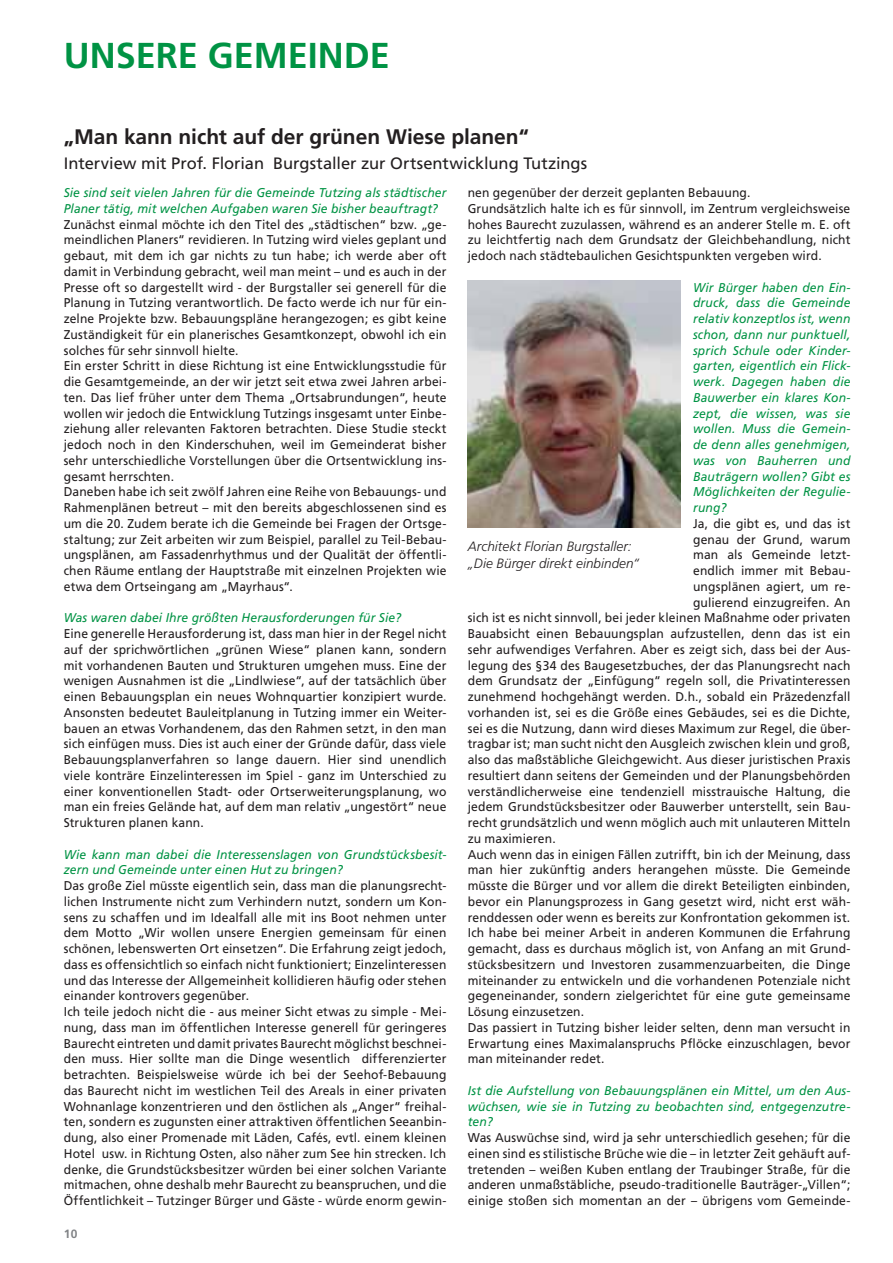
<style>
.page{position:relative;width:893px;height:1263px;background:#fff}
.page>*{position:absolute;margin:0;border:0;box-sizing:border-box;transform-origin:0 0}
.t1{font:700 36px "Frutiger";color:#009344}
.t2{font:700 21px "Frutiger";color:#231f20}
.t3{font:16.5px "Frutiger";color:#231f20}
.t4{font:italic 300 13.5px/17.1px "Frutiger";color:#231f20}
.t5{font:12.75px/15.8px "Frutiger";letter-spacing:.01em;color:#231f20;scale:.95 1}
.t6{font:italic 12.75px/15.8px "Frutiger";letter-spacing:.01em;color:#009344;scale:.95 1}
.t7{font:700 12px "Frutiger";color:#808285}
</style>
<div class="page">
<img style="left:468px;top:281px;width:212px;height:246px">
<h1 class="t1" style="left:64px;top:41px;width:328px">UNSERE GEMEINDE</h1>
<h2 class="t2" style="left:64px;top:128px;width:467px">„Man kann nicht auf der grünen Wiese planen“</h2>
<p class="t3" style="left:64px;top:157px;width:525px">Interview mit Prof. Florian Burgstaller zur Ortsentwicklung Tutzings</p>
<p class="t5" style="left:468px;top:186px;width:404px">nen gegenüber der derzeit geplanten Bebauung.<br>Grundsätzlich halte ich es für sinnvoll, im Zentrum vergleichsweise hohes Baurecht zuzulassen, während es an anderer Stelle m. E. oft zu leichtfertig nach dem Grundsatz der Gleichbehandlung, nicht jedoch nach städtebaulichen Gesichtspunkten vergeben wird.</p>
<p class="t6" style="left:693px;top:280px;width:167px;text-align:justify">Wir Bürger haben den Ein&shy;druck, dass die Gemeinde relativ konzeptlos ist, wenn schon, dann nur punktuell, sprich Schule oder Kinder&shy;garten, eigentlich ein Flick&shy;werk. Dagegen haben die Bauwerber ein klares Kon&shy;zept, die wissen, was sie wollen. Muss die Gemein&shy;de denn alles genehmigen, was von Bauherren und Bauträgern wollen? Gibt es Möglichkeiten der Regulie&shy;rung?</p>
<p class="t5" style="left:693px;top:516px;width:167px">Ja, die gibt es, und das ist</p>
<p class="t5" style="left:693px;top:532px;width:167px">genau der Grund, warum</p>
<p class="t5" style="left:693px;top:548px;width:167px">man als Gemeinde letzt-</p>
<p class="t5" style="left:693px;top:564px;width:167px">endlich immer mit Bebau-</p>
<p class="t5" style="left:693px;top:579px;width:167px">ungsplänen agiert, um re-</p>
<p class="t5" style="left:693px;top:595px;width:167px">gulierend einzugreifen. An</p>
<p class="t5" style="left:468px;top:611px;width:404px">sich ist es nicht sinnvoll, bei jeder kleinen Maßnahme oder privaten</p>
<p class="t5" style="left:468px;top:627px;width:404px">Bauabsicht einen Bebauungsplan aufzustellen, denn das ist ein</p>
<p class="t5" style="left:468px;top:642px;width:404px">sehr aufwendiges Verfahren. Aber es zeigt sich, dass bei der Aus-</p>
<p class="t5" style="left:468px;top:658px;width:404px">legung des §34 des Baugesetzbuches, der das Planungsrecht nach</p>
<p class="t5" style="left:468px;top:674px;width:404px">dem Grundsatz der „Einfügung“ regeln soll, die Privatinteressen</p>
<p class="t5" style="left:468px;top:690px;width:404px">zunehmend hochgehängt werden. D.h., sobald ein Präzedenzfall</p>
<p class="t5" style="left:468px;top:705px;width:404px">vorhanden ist, sei es die Größe eines Gebäudes, sei es die Dichte,</p>
<p class="t5" style="left:468px;top:721px;width:404px">sei es die Nutzung, dann wird dieses Maximum zur Regel, die über-</p>
<p class="t5" style="left:468px;top:737px;width:404px">tragbar ist; man sucht nicht den Ausgleich zwischen klein und groß,</p>
<p class="t5" style="left:468px;top:753px;width:404px">also das maßstäbliche Gleichgewicht. Aus dieser juristischen Praxis</p>
<p class="t5" style="left:468px;top:768px;width:404px">resultiert dann seitens der Gemeinden und der Planungsbehörden</p>
<p class="t5" style="left:468px;top:784px;width:404px">verständlicherweise eine tendenziell misstrauische Haltung, die</p>
<p class="t5" style="left:468px;top:800px;width:404px">jedem Grundstücksbesitzer oder Bauwerber unterstellt, sein Bau-</p>
<p class="t5" style="left:468px;top:816px;width:404px">recht grundsätzlich und wenn möglich auch mit unlauteren Mitteln</p>
<p class="t5" style="left:468px;top:831px;width:94px">zu maximieren.</p>
<p class="t5" style="left:468px;top:847px;width:404px">Auch wenn das in einigen Fällen zutrifft, bin ich der Meinung, dass</p>
<p class="t5" style="left:468px;top:863px;width:404px">man hier zukünftig anders herangehen müsste. Die Gemeinde</p>
<p class="t5" style="left:468px;top:879px;width:404px">müsste die Bürger und vor allem die direkt Beteiligten einbinden,</p>
<p class="t5" style="left:468px;top:894px;width:404px">bevor ein Planungsprozess in Gang gesetzt wird, nicht erst wäh-</p>
<p class="t5" style="left:468px;top:910px;width:404px">renddessen oder wenn es bereits zur Konfrontation gekommen ist.</p>
<p class="t5" style="left:468px;top:926px;width:404px">Ich habe bei meiner Arbeit in anderen Kommunen die Erfahrung</p>
<p class="t5" style="left:468px;top:942px;width:404px">gemacht, dass es durchaus möglich ist, von Anfang an mit Grund-</p>
<p class="t5" style="left:468px;top:957px;width:404px">stücksbesitzern und Investoren zusammenzuarbeiten, die Dinge</p>
<p class="t5" style="left:468px;top:973px;width:404px">miteinander zu entwickeln und die vorhandenen Potenziale nicht</p>
<p class="t5" style="left:468px;top:989px;width:404px">gegeneinander, sondern zielgerichtet für eine gute gemeinsame</p>
<p class="t5" style="left:468px;top:1005px;width:124px">Lösung einzusetzen.</p>
<p class="t5" style="left:468px;top:1020px;width:404px">Das passiert in Tutzing bisher leider selten, denn man versucht in</p>
<p class="t5" style="left:468px;top:1036px;width:404px">Erwartung eines Maximalanspruchs Pflöcke einzuschlagen, bevor</p>
<p class="t5" style="left:468px;top:1052px;width:146px">man miteinander redet.</p>
<p class="t6" style="left:468px;top:1083px;width:404px;text-align:justify">Ist die Aufstellung von Bebauungsplänen ein Mittel, um den Aus&shy;wüchsen, wie sie in Tutzing zu beobachten sind, entgegenzutre&shy;ten?</p>
<p class="t5" style="left:468px;top:1131px;width:404px;text-align:justify">Was Auswüchse sind, wird ja sehr unterschiedlich gesehen; für die einen sind es stilistische Brüche wie die – in letzter Zeit gehäuft auf&shy;tretenden – weißen Kuben entlang der Traubinger Straße, für die anderen unmaßstäbliche, pseudo-traditionelle Bauträger-„Villen“; einige stoßen sich momentan an der – übrigens vom Gemeinde-</p>
<p class="t6" style="left:64px;top:186px;width:404px">Sie sind seit vielen Jahren für die Gemeinde Tutzing als städtischer<br>Planer tätig, mit welchen Aufgaben waren Sie bisher beauftragt?</p>
<p class="t5" style="left:64px;top:217px;width:404px">Zunächst einmal möchte ich den Titel des „städtischen“ bzw. „ge&shy;meindlichen Planers“ revidieren. In Tutzing wird vieles geplant und gebaut, mit dem ich gar nichts zu tun habe; ich werde aber oft damit in Verbindung gebracht, weil man meint – und es auch in der Presse oft so dargestellt wird - der Burgstaller sei generell für die Planung in Tutzing verantwortlich. De facto werde ich nur für ein&shy;zelne Projekte bzw. Bebauungspläne herangezogen; es gibt keine Zuständigkeit für ein planerisches Gesamtkonzept, obwohl ich ein solches für sehr sinnvoll hielte.<br>Ein erster Schritt in diese Richtung ist eine Entwicklungsstudie für die Gesamtgemeinde, an der wir jetzt seit etwa zwei Jahren arbei&shy;ten. Das lief früher unter dem Thema „Ortsabrundungen“, heute wollen wir jedoch die Entwicklung Tutzings insgesamt unter Einbe&shy;ziehung aller relevanten Faktoren betrachten. Diese Studie steckt jedoch noch in den Kinderschuhen, weil im Gemeinderat bisher sehr unterschiedliche Vorstellungen über die Ortsentwicklung ins&shy;gesamt herrschten.<br>Daneben habe ich seit zwölf Jahren eine Reihe von Bebauungs- und Rahmenplänen betreut – mit den bereits abgeschlossenen sind es um die 20. Zudem berate ich die Gemeinde bei Fragen der Ortsge&shy;staltung; zur Zeit arbeiten wir zum Beispiel, parallel zu Teil-Bebau&shy;ungsplänen, am Fassadenrhythmus und der Qualität der öffentli&shy;chen Räume entlang der Hauptstraße mit einzelnen Projekten wie etwa dem Ortseingang am „Mayrhaus“.</p>
<p class="t6" style="left:64px;top:611px;width:357px">Was waren dabei Ihre größten Herausforderungen für Sie?</p>
<p class="t5" style="left:64px;top:627px;width:404px;text-align:justify">Eine generelle Herausforderung ist, dass man hier in der Regel nicht auf der sprichwörtlichen „grünen Wiese“ planen kann, sondern mit vorhandenen Bauten und Strukturen umgehen muss. Eine der wenigen Ausnahmen ist die „Lindlwiese“, auf der tatsächlich über einen Bebauungsplan ein neues Wohnquartier konzipiert wurde.<br>Ansonsten bedeutet Bauleitplanung in Tutzing immer ein Weiter&shy;bauen an etwas Vorhandenem, das den Rahmen setzt, in den man sich einfügen muss. Dies ist auch einer der Gründe dafür, dass viele Bebauungsplanverfahren so lange dauern. Hier sind unendlich viele konträre Einzelinteressen im Spiel - ganz im Unterschied zu einer konventionellen Stadt- oder Ortserweiterungsplanung, wo man ein freies Gelände hat, auf dem man relativ „ungestört“ neue Strukturen planen kann.</p>
<p class="t6" style="left:64px;top:847px;width:404px">Wie kann man dabei die Interessenslagen von Grundstücksbesit&shy;zern und Gemeinde unter einen Hut zu bringen?</p>
<p class="t5" style="left:64px;top:879px;width:404px">Das große Ziel müsste eigentlich sein, dass man die planungsrecht&shy;lichen Instrumente nicht zum Verhindern nutzt, sondern um Kon&shy;sens zu schaffen und im Idealfall alle mit ins Boot nehmen unter dem Motto „Wir wollen unsere Energien gemeinsam für einen schönen, lebenswerten Ort einsetzen“. Die Erfahrung zeigt jedoch, dass es offensichtlich so einfach nicht funktioniert; Einzelinteressen und das Interesse der Allgemeinheit kollidieren häufig oder stehen einander kontrovers gegenüber.<br>Ich teile jedoch nicht die - aus meiner Sicht etwas zu simple - Mei&shy;nung, dass man im öffentlichen Interesse generell für geringeres Baurecht eintreten und damit privates Baurecht möglichst beschnei&shy;den muss. Hier sollte man die Dinge wesentlich differenzierter betrachten. Beispielsweise würde ich bei der Seehof-Bebauung das Baurecht nicht im westlichen Teil des Areals in einer privaten Wohnanlage konzentrieren und den östlichen als „Anger“ freihal&shy;ten, sondern es zugunsten einer attraktiven öffentlichen Seeanbin&shy;dung, also einer Promenade mit Läden, Cafés, evtl. einem kleinen Hotel usw. in Richtung Osten, also näher zum See hin strecken. Ich denke, die Grundstücksbesitzer würden bei einer solchen Variante mitmachen, ohne deshalb mehr Baurecht zu beanspruchen, und die Öffentlichkeit – Tutzinger Bürger und Gäste - würde enorm gewin-</p>
<p class="t4" style="left:468px;top:538px;width:173px">Architekt Florian Burgstaller: „Die Bürger direkt einbinden“</p>
<p class="t7" style="left:64px;top:1229px;width:15px">10</p>
</div>
